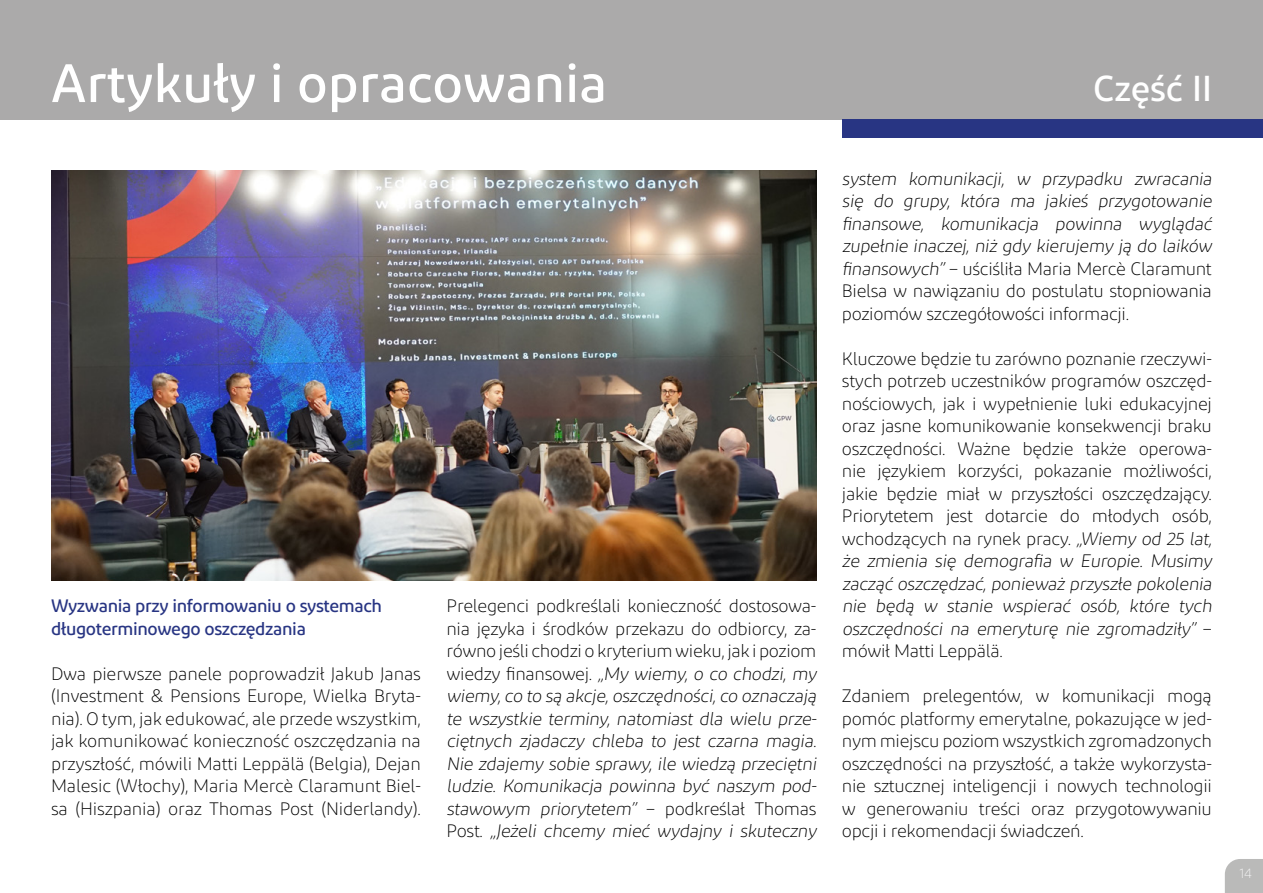
<style>
.page{position:relative;width:1263px;height:893px;background:#fff}
.page>*{position:absolute;margin:0;border:0;box-sizing:border-box;transform-origin:0 0}
.t1{font:500 54px "Diodrum Cyrillic";color:#fff}
.t2{font:500 36px "Diodrum Cyrillic";color:#fff}
.t3{font:300 18px/22.5px "Diodrum Cyrillic";letter-spacing:-.02em;color:#000}
.t4{font:500 18px/22.5px "Diodrum Cyrillic";letter-spacing:-.02em;color:#283583}
.t5{font:200 13.8px "Diodrum Cyrillic";color:#fff}
</style>
<div class="page">
<img style="left:51px;top:170px;width:765px;height:411px">
<svg style="left:1225px;top:859px;width:38px;height:34px"></svg>
<div style="left:0;top:0;width:1263px;height:119px;background:#abaaaa"></div>
<div style="left:842px;top:119px;width:421px;height:19px;background:#283583"></div>
<h1 class="t1" style="left:51px;top:49px;width:558px">Artykuły i opracowania</h1>
<h2 class="t2" style="left:1093px;top:66px;width:120px">Część II</h2>
<p class="t4" style="left:51px;top:594px;width:333px">Wyzwania przy informowaniu o systemach długoterminowego oszczędzania</p>
<p class="t3" style="left:51px;top:662px;width:371px;text-align:justify">Dwa pierwsze panele poprowadził Jakub Janas (Investment &amp; Pensions Europe, Wielka Bryta&shy;nia). O tym, jak edukować, ale przede wszystkim, jak komunikować konieczność oszczędzania na przyszłość, mówili Matti Leppälä (Belgia), Dejan Malesic (Włochy), Maria Mercè Claramunt Biel&shy;sa (Hiszpania) oraz Thomas Post (Niderlandy).</p>
<p class="t3" style="left:446px;top:594px;width:374px">Prelegenci podkreślali konieczność dostosowa&shy;nia języka i środków przekazu do odbiorcy, za&shy;równo jeśli chodzi o kryterium wieku, jak i poziom w i e d zy fi n a n sowej . „My wiemy, o co chodzi, my wiemy,co to są akcje,oszczędności,co oznaczają te wszystkie terminy, natomiast dla wielu prze&shy;ciętnych zjadaczy chleba to jest czarna magia.<br>Nie zdajemy sobie sprawy, ile wiedzą przeciętni ludzie. Komunikacja powinna być naszym pod&shy;stawowym priorytetem” – p o d k reś lał T h o m a s Po st . „Jeżeli chcemy mieć wydajny i skuteczny</p>
<p class="t3" style="left:842px;top:167px;width:374px">system komunikacji, w przypadku zwracania się do grupy, która ma jakieś przygotowanie finansowe, komunikacja powinna wyglądać zupełnie inaczej, niż gdy kierujemy ją do laików finansowych” – uściśliła Maria Mercè Claramunt Bielsa w nawiązaniu do postulatu stopniowania poziomów szczegółowości informacji.</p>
<p class="t3" style="left:842px;top:347px;width:374px">Kluczowe będzie tu zarówno poznanie rzeczywi&shy;stych potrzeb uczestników programów oszczęd&shy;nościowych, jak i wypełnienie luki edukacyjnej oraz jasne komunikowanie konsekwencji braku oszczędności. Ważne będzie także operowa&shy;nie językiem korzyści, pokazanie możliwości, jakie będzie miał w przyszłości oszczędzający.<br>Priorytetem jest dotarcie do młodych osób, wchodzących na rynek pracy. „Wiemy od 25 lat, że zmienia się demografia w Europie. Musimy zacząć oszczędzać, ponieważ przyszłe pokolenia nie będą w stanie wspierać osób, które tych oszczędności na emeryturę nie zgromadziły” – mówił Matti Leppälä.</p>
<p class="t3" style="left:842px;top:684px;width:371px;text-align:justify">Zdaniem prelegentów, w komunikacji mogą pomóc platformy emerytalne, pokazujące w jed&shy;nym miejscu poziom wszystkich zgromadzonych oszczędności na przyszłość, a także wykorzysta&shy;nie sztucznej inteligencji i nowych technologii w generowaniu treści oraz przygotowywaniu opcji i rekomendacji świadczeń.</p>
<p class="t5" style="left:1239px;top:865px;width:14px">14</p>
</div>
